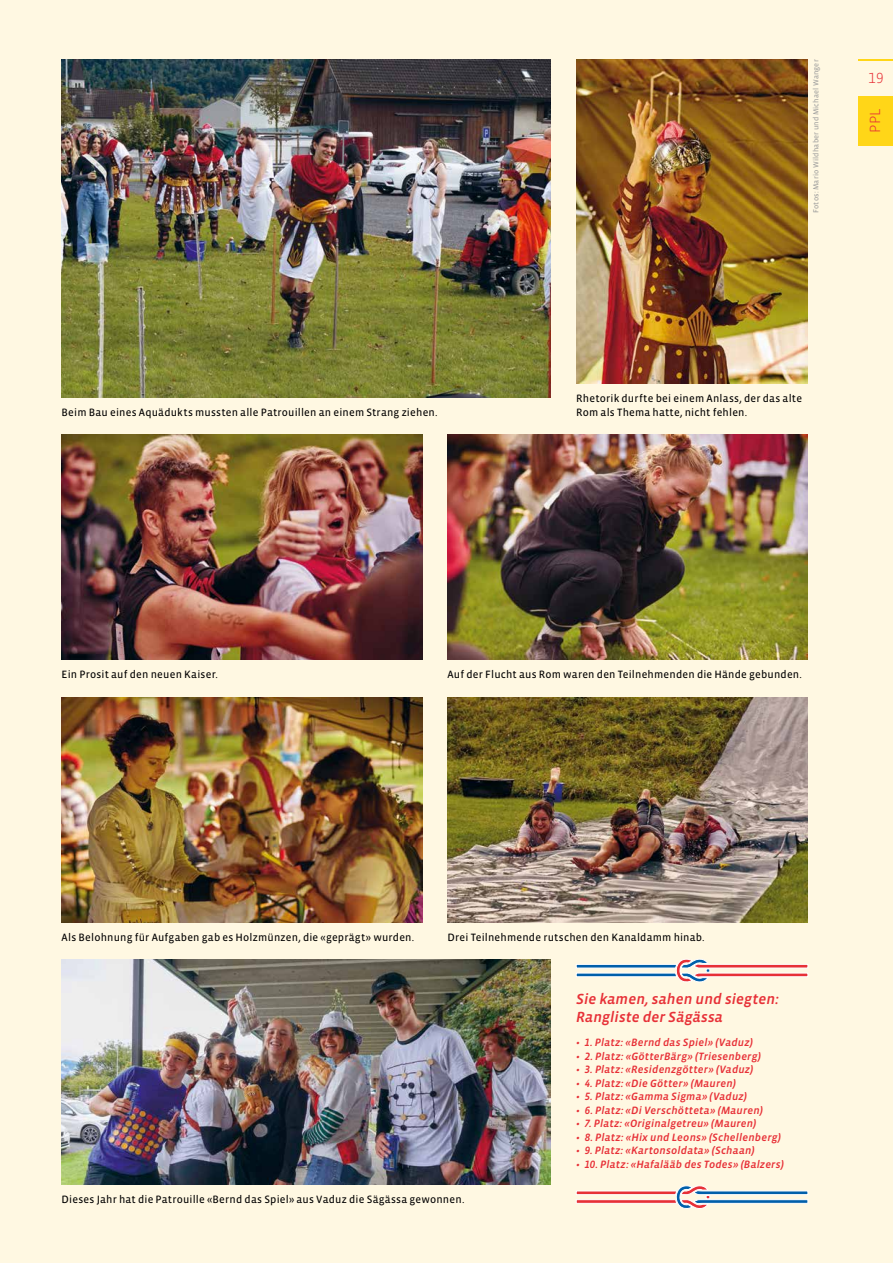
<style>
.page{position:relative;width:893px;height:1263px;background:#fff8e2}
.page>*{position:absolute;margin:0;border:0;box-sizing:border-box;transform-origin:0 0}
.t1{font:italic 500 15px/18px "Vista Sans OT";letter-spacing:.005em;color:#e73037}
.t2{font:300 15px "Vista Sans OT";color:#e73037}
.t3{font:10.8px "Vista Sans OT";letter-spacing:.015em;color:#000}
.t4{font:italic 500 10.8px "Vista Sans OT";letter-spacing:.015em;color:#e73037}
.t5{font:7.5px "Vista Sans OT";letter-spacing:.025em;color:#9d9d9c}
</style>
<div class="page">
<div style="left:859px;top:96px;width:34px;height:50px;background:#ffd618"></div>
<hr style="left:859px;top:60px;width:34px;height:1px;background:#ffd618">
<img style="left:576px;top:60px;width:232px;height:324px">
<img style="left:62px;top:60px;width:489px;height:337px">
<img style="left:62px;top:435px;width:360px;height:225px">
<img style="left:62px;top:697px;width:360px;height:225px">
<img style="left:448px;top:697px;width:360px;height:225px">
<img style="left:448px;top:435px;width:360px;height:225px">
<img style="left:62px;top:960px;width:489px;height:225px">
<svg style="left:576px;top:959px;width:232px;height:24px"></svg>
<svg style="left:576px;top:1185px;width:232px;height:24px"></svg>
<p class="t5" style="left:812px;top:213px;width:155px;rotate:-90deg">Fotos: Mario Wildhaber und Michael Wanger</p>
<h1 class="t2" style="left:868px;top:70px;width:17px">19</h1>
<h1 class="t2" style="left:867px;top:133px;width:26px;rotate:-90deg">PPL</h1>
<p class="t3" style="left:576px;top:393px;width:227px">Rhetorik durfte bei einem Anlass, der das alte</p>
<p class="t3" style="left:62px;top:407px;width:377px">Beim Bau eines Aquädukts mussten alle Patrouillen an einem Strang ziehen.</p>
<p class="t3" style="left:576px;top:407px;width:173px">Rom als Thema hatte, nicht fehlen.</p>
<p class="t3" style="left:62px;top:669px;width:158px">Ein Prosit auf den neuen Kaiser.</p>
<p class="t3" style="left:448px;top:669px;width:356px">Auf der Flucht aus Rom waren den Teilnehmenden die Hände gebunden.</p>
<p class="t3" style="left:62px;top:932px;width:354px">Als Belohnung für Aufgaben gab es Holzmünzen, die «geprägt» wurden.</p>
<p class="t3" style="left:448px;top:932px;width:259px">Drei Teilnehmende rutschen den Kanaldamm hinab.</p>
<p class="t3" style="left:62px;top:1194px;width:404px">Dieses Jahr hat die Patrouille «Bernd das Spiel» aus Vaduz die Sägässa gewonnen.</p>
<h1 class="t1" style="left:576px;top:990px;width:204px">Sie kamen, sahen und siegten:<br>Rangliste der Sägässa</h1>
<p class="t4" style="left:576px;top:1037px;width:179px">• 1. Platz: «Bernd das Spiel» (Vaduz)</p>
<p class="t4" style="left:576px;top:1050px;width:187px">• 2. Platz: «GötterBärg» (Triesenberg)</p>
<p class="t4" style="left:576px;top:1064px;width:179px">• 3. Platz: «Residenzgötter» (Vaduz)</p>
<p class="t4" style="left:576px;top:1077px;width:162px">• 4. Platz: «Die Götter» (Mauren)</p>
<p class="t4" style="left:576px;top:1091px;width:173px">• 5. Platz: «Gamma Sigma» (Vaduz)</p>
<p class="t4" style="left:576px;top:1104px;width:189px">• 6. Platz: «Di Verschötteta» (Mauren)</p>
<p class="t4" style="left:576px;top:1118px;width:182px">• 7. Platz: «Originalgetreu» (Mauren)</p>
<p class="t4" style="left:576px;top:1131px;width:207px">• 8. Platz: «Hix und Leons» (Schellenberg)</p>
<p class="t4" style="left:576px;top:1145px;width:181px">• 9. Platz: «Kartonsoldata» (Schaan)</p>
<p class="t4" style="left:576px;top:1158px;width:210px">• 10. Platz: «Hafalääb des Todes» (Balzers)</p>
</div>
